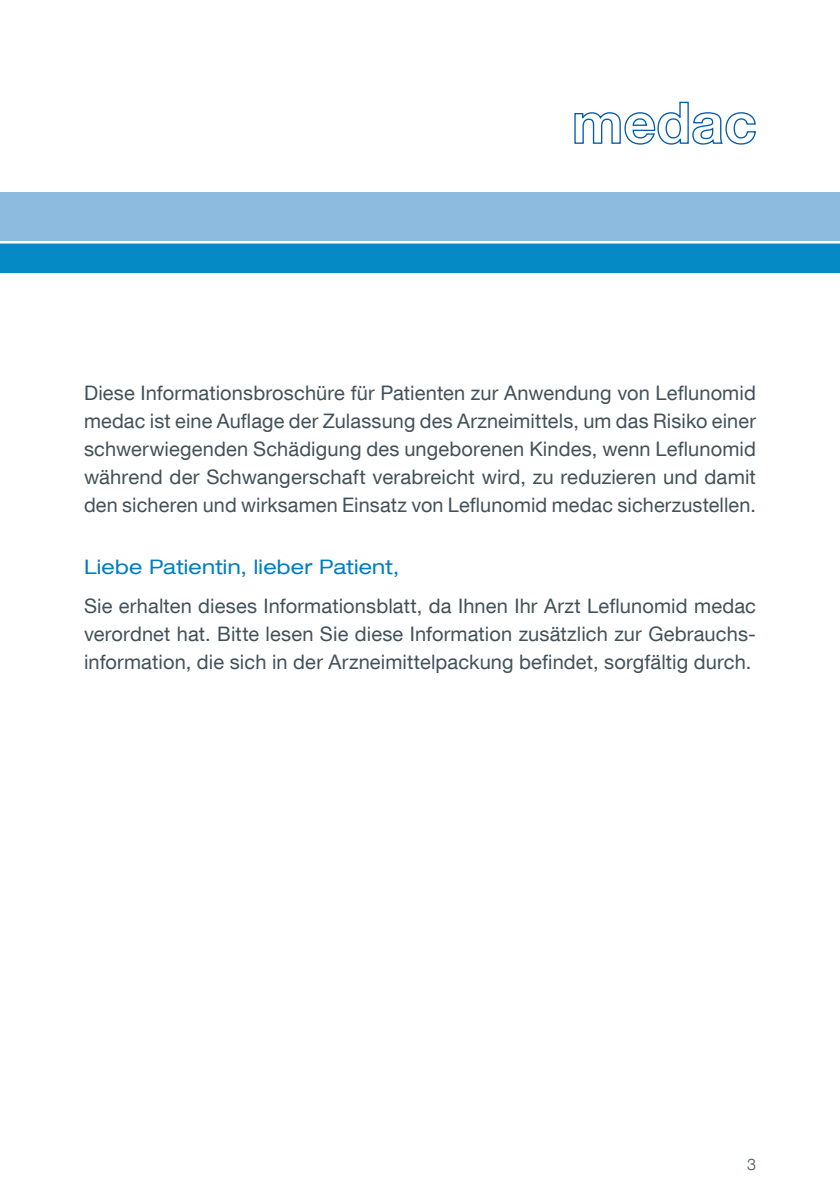
<style>
.page{position:relative;width:840px;height:1191px;background:#fff}
.page>*{position:absolute;margin:0;border:0;box-sizing:border-box;transform-origin:0 0}
.t1{font:20px/28px "Helvetica Neue LT Com";letter-spacing:.005em;color:#425159;text-align:justify}
.t2{font:expanded 20px "Helvetica Neue LT Com";letter-spacing:.01em;color:#007dbe}
.t3{font:300 16px "Helvetica Neue LT Com";color:#425159}
</style>
<div class="page">
<div style="left:0;top:193px;width:839px;height:48px;background:#8dbbe0"></div>
<div style="left:0;top:243px;width:839px;height:30px;background:#058ac6"></div>
<svg style="left:574px;top:102px;width:181px;height:43px"></svg>
<p class="t1" style="left:84px;top:378px;width:673px">Diese Informationsbroschüre für Patienten zur Anwendung von Leflunomid medac ist eine Auflage der Zulassung des Arzneimittels, um das Risiko einer schwerwiegenden Schädigung des ungeborenen Kindes, wenn Leflunomid während der Schwangerschaft verabreicht wird, zu reduzieren und damit den sicheren und wirksamen Einsatz von Leflunomid medac sicherzustellen.</p>
<p class="t2" style="left:84px;top:554px;width:317px">Liebe Patientin, lieber Patient,</p>
<p class="t1" style="left:84px;top:592px;width:673px">Sie erhalten dieses Informationsblatt, da Ihnen Ihr Arzt Leflunomid medac verordnet hat. Bitte lesen Sie diese Information zusätzlich zur Gebrauchs&shy;information, die sich in der Arzneimittelpackung befindet, sorgfältig durch.</p>
<p class="t3" style="left:746px;top:1154px;width:10px">3</p>
</div>
